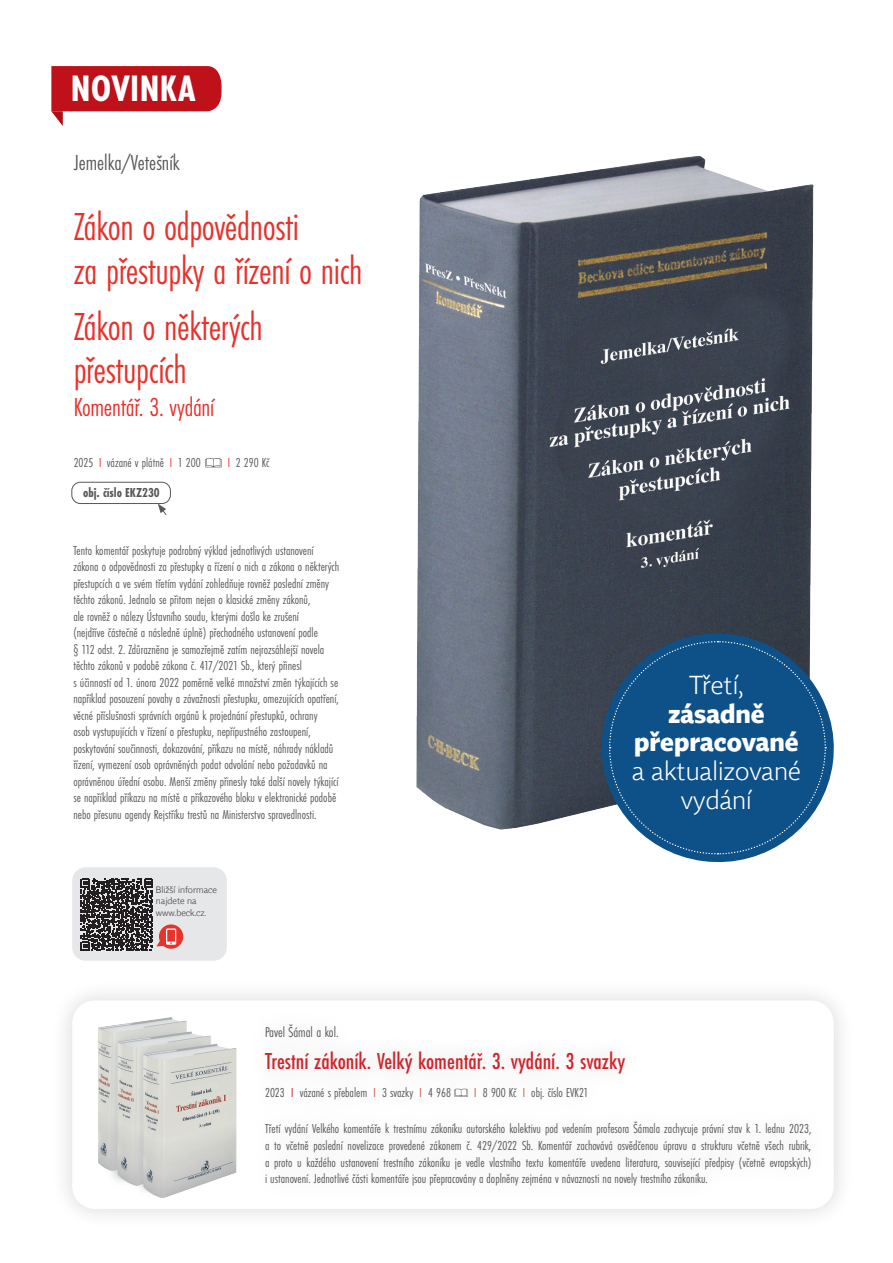
<style>
.page{position:relative;width:893px;height:1263px;background:#fff}
.page>*{position:absolute;margin:0;border:0;box-sizing:border-box;transform-origin:0 0}
.t1{font:40.5px/43.5px "Futura PT Cond";letter-spacing:-.01em;color:#e8322c}
.t2{font:700 38.1px "Futura PT Cond";letter-spacing:.01em;color:#fff}
.t3{font:27px "Futura PT Cond";letter-spacing:-.01em;color:#e8322c}
.t4{font:300 25.35px/29px "Tabac Sans";color:#fff;text-align:center}
.t5{font:700 25.35px "Tabac Sans";color:#fff}
.Základní_odstavec{font:500 24px "Futura PT Cond";color:#d1232a}
.t6{font:22.5px "Futura PT Cond";color:#57585a}
.Základní_odstavec-2{font:14.85px "Futura PT Cond";color:#57585a}
.t7{font:13.5px/16.5px "Futura PT Cond";color:#57585a}
.t8{font:700 13.5px "Futura PT Cond";color:#57585a}
.t9{font:300 9px/11.2px "Tabac Sans";color:#3e3e3f}
.s1{color:#e8322c}
.s2{font-weight:700}
.s3{color:#bc2625}
.s4{color:#c7553e}
</style>
<div class="page">
<div style="left:71px;top:482px;width:100px;height:22px;border:1px solid #57585a;border-radius:9px"></div>
<svg style="left:158px;top:503px;width:9px;height:12px"></svg>
<svg style="left:205px;top:458px;width:17px;height:9px"></svg>
<svg style="left:51px;top:66px;width:171px;height:60px"></svg>
<div style="left:51px;top:979px;width:804px;height:251px;background:#f9f9f9"></div>
<div style="left:72px;top:1000px;width:762px;height:209px;background:#fff;border-radius:23px"></div>
<svg style="left:454px;top:1088px;width:14px;height:8px"></svg>
<img style="left:416px;top:155px;width:398px;height:675px">
<svg style="left:595px;top:626px;width:239px;height:237px"></svg>
<svg style="left:608px;top:640px;width:219px;height:215px"></svg>
<img style="left:95px;top:1017px;width:159px;height:195px">
<div style="left:72px;top:867px;width:155px;height:94px;background:#e6e7e9;border-radius:14px"></div>
<svg style="left:159px;top:924px;width:24px;height:25px"></svg>
<svg style="left:81px;top:879px;width:95px;height:72px"></svg>
<p class="t2" style="left:71px;top:67px;width:127px">NOVINKA</p>
<p class="t6" style="left:74px;top:149px;width:107px">Jemelka/Vetešník</p>
<p class="t1" style="left:74px;top:205px;width:290px">Zákon o odpovědnosti<br>za přestupky a řízení o nich</p>
<p class="t1" style="left:74px;top:305px;width:191px">Zákon o některých přestupcích</p>
<p class="t3" style="left:74px;top:392px;width:142px">Komentář. 3. vydání</p>
<p class="t7" style="left:74px;top:455px;width:129px">2025 <span class="s1">I</span> vázané v plátně <span class="s1">I</span> 1 200</p>
<p class="t7" style="left:228px;top:455px;width:43px"><span class="s1">I</span> 2 290 Kč</p>
<p class="t8" style="left:83px;top:484px;width:78px">obj. číslo EKZ230</p>
<p class="t7" style="left:73px;top:542px;width:267px">Tento komentář poskytuje podrobný výklad jednotlivých ustanovení zákona o odpovědnosti za přestupky a řízení o nich a zákona o některých přestupcích a ve svém třetím vydání zohledňuje rovněž poslední změny těchto zákonů. Jednalo se přitom nejen o klasické změny zákonů,<br>ale rovněž o nálezy Ústavního soudu, kterými došlo ke zrušení<br>(nejdříve částečně a následně úplně) přechodného ustanovení podle<br>§ 112 odst. 2. Zdůrazněna je samozřejmě zatím nejrozsáhlejší novela těchto zákonů v podobě zákona č. 417/2021 Sb., který přinesl<br>s účinností od 1. února 2022 poměrně velké množství změn týkajících se například posouzení povahy a závažnosti přestupku, omezujících opatření, věcné příslušnosti správních orgánů k projednání přestupků, ochrany<br>osob vystupujících v řízení o přestupku, nepřípustného zastoupení, poskytování součinnosti, dokazování, příkazu na místě, náhrady nákladů řízení, vymezení osob oprávněných podat odvolání nebo požadavků na oprávněnou úřední osobu. Menší změny přinesly také další novely týkající se například příkazu na místě a příkazového bloku v elektronické podobě nebo přesunu agendy Rejstříku trestů na Ministerstvo spravedlnosti.</p>
<p class="t9" style="left:156px;top:884px;width:63px">Bližší informace</p>
<p class="t9" style="left:156px;top:895px;width:52px">najdete na www.beck.cz.</p>
<p class="t4" style="left:689px;top:670px;width:56px">Třetí,</p>
<p class="t5" style="left:668px;top:698px;width:98px">zásadně</p>
<p class="t4" style="left:632px;top:728px;width:170px"><span class="s2">přepracované </span>a aktualizované vydání</p>
<p class="Základní_odstavec-2" style="left:265px;top:1023px;width:75px">Pavel Šámal a kol.</p>
<p class="Základní_odstavec" style="left:265px;top:1047px;width:362px">Trestní zákoník. Velký komentář. 3. vydání. 3 svazky</p>
<p class="t7" style="left:265px;top:1084px;width:187px">2023 <span class="s3">I</span> vázané s přebalem <span class="s4">I</span> 3 svazky <span class="s4">I</span> 4 968</p>
<p class="t7" style="left:474px;top:1084px;width:116px"><span class="s4">I</span> 8 900 Kč <span class="s4">I</span> obj. číslo EVK21</p>
<p class="t7" style="left:265px;top:1121px;width:548px;text-align:justify">Třetí vydání Velkého komentáře k trestnímu zákoníku autorského kolektivu pod vedením profesora Šámala zachycuje právní stav k 1. lednu 2023, a to včetně poslední novelizace provedené zákonem č. 429/2022 Sb. Komentář zachovává osvědčenou úpravu a strukturu včetně všech rubrik, a proto u každého ustanovení trestního zákoníku je vedle vlastního textu komentáře uvedena literatura, související předpisy (včetně evropských) i ustanovení. Jednotlivé části komentáře jsou přepracovány a doplněny zejména v návaznosti na novely trestního zákoníku.</p>
</div>
